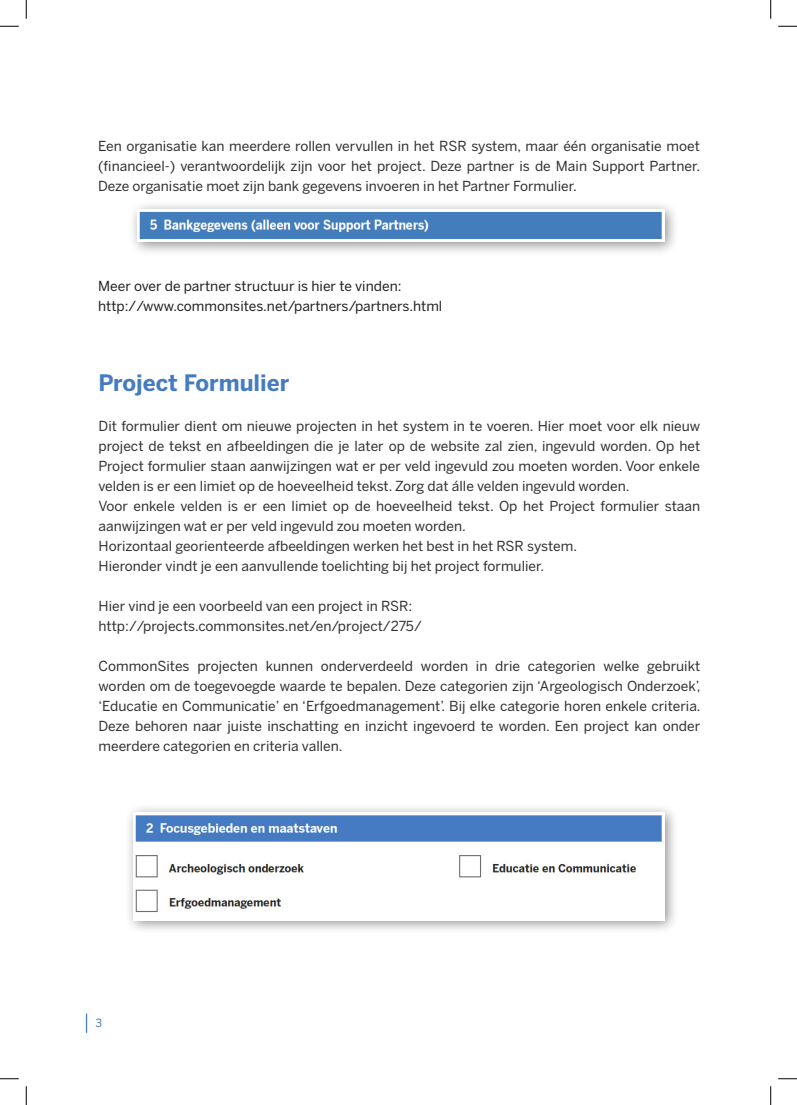
<style>
.page{position:relative;width:797px;height:1105px;background:#fff}
.page>*{position:absolute;margin:0;border:0;box-sizing:border-box;transform-origin:0 0}
.t1{font:700 22.5px "Benton Sans";color:#457cc1}
.t2{font:13.75px/20px "Benton Sans";color:#312f30;text-align:justify}
.t3{font:13.75px "Benton Sans";color:#231f20}
.t4{font:11.25px "Benton Sans";color:#457cc1}
</style>
<div class="page">
<svg style="left:86px;top:1013px;width:1px;height:20px"></svg>
<div style="left:128px;top:200px;width:550px;height:56px;background:#231f20;opacity:.5"></div>
<img style="left:137px;top:209px;width:527px;height:33px">
<div style="left:124px;top:803px;width:554px;height:131px;background:#231f20;opacity:.5"></div>
<img style="left:133px;top:813px;width:531px;height:107px">
<svg style="left:0;top:25px;width:19px;height:2px"></svg>
<svg style="left:778px;top:25px;width:19px;height:2px"></svg>
<svg style="left:0;top:1078px;width:19px;height:1px"></svg>
<svg style="left:778px;top:1078px;width:19px;height:1px"></svg>
<svg style="left:25px;top:0;width:2px;height:19px"></svg>
<svg style="left:25px;top:1086px;width:2px;height:19px"></svg>
<svg style="left:770px;top:0;width:1px;height:19px"></svg>
<svg style="left:770px;top:1086px;width:1px;height:19px"></svg>
<p class="t2" style="left:98px;top:136px;width:603px">Een organisatie kan meerdere rollen vervullen in het RSR system, maar één organisatie moet (financieel-) verantwoordelijk zijn voor het project. Deze partner is de Main Support Partner.<br>Deze organisatie moet zijn bank gegevens invoeren in het Partner Formulier.</p>
<p class="t3" style="left:98px;top:278px;width:305px">Meer over de partner structuur is hier te vinden:</p>
<p class="t3" style="left:98px;top:298px;width:346px">http://www.commonsites.net/partners/partners.html</p>
<p class="t1" style="left:98px;top:370px;width:192px">Project Formulier</p>
<p class="t2" style="left:98px;top:416px;width:603px">Dit formulier dient om nieuwe projecten in het system in te voeren. Hier moet voor elk nieuw project de tekst en afbeeldingen die je later op de website zal zien, ingevuld worden. Op het Project formulier staan aanwijzingen wat er per veld ingevuld zou moeten worden. Voor enkele velden is er een limiet op de hoeveelheid tekst. Zorg dat álle velden ingevuld worden.</p>
<p class="t2" style="left:98px;top:496px;width:603px">Voor enkele velden is er een limiet op de hoeveelheid tekst. Op het Project formulier staan aanwijzingen wat er per veld ingevuld zou moeten worden.</p>
<p class="t2" style="left:98px;top:536px;width:480px">Horizontaal georienteerde afbeeldingen werken het best in het RSR system.</p>
<p class="t2" style="left:98px;top:556px;width:447px">Hieronder vindt je een aanvullende toelichting bij het project formulier.</p>
<p class="t2" style="left:98px;top:596px;width:315px">Hier vind je een voorbeeld van een project in RSR:</p>
<p class="t2" style="left:98px;top:616px;width:325px">http://projects.commonsites.net/en/project/275/</p>
<p class="t2" style="left:98px;top:656px;width:603px">CommonSites projecten kunnen onderverdeeld worden in drie categorien welke gebruikt worden om de toegevoegde waarde te bepalen. Deze categorien zijn ‘Argeologisch Onderzoek’, ‘Educatie en Communicatie’ en ‘Erfgoedmanagement’. Bij elke categorie horen enkele criteria.<br>Deze behoren naar juiste inschatting en inzicht ingevoerd te worden. Een project kan onder meerdere categorien en criteria vallen.</p>
<p class="t4" style="left:95px;top:1016px;width:8px">3</p>
</div>
